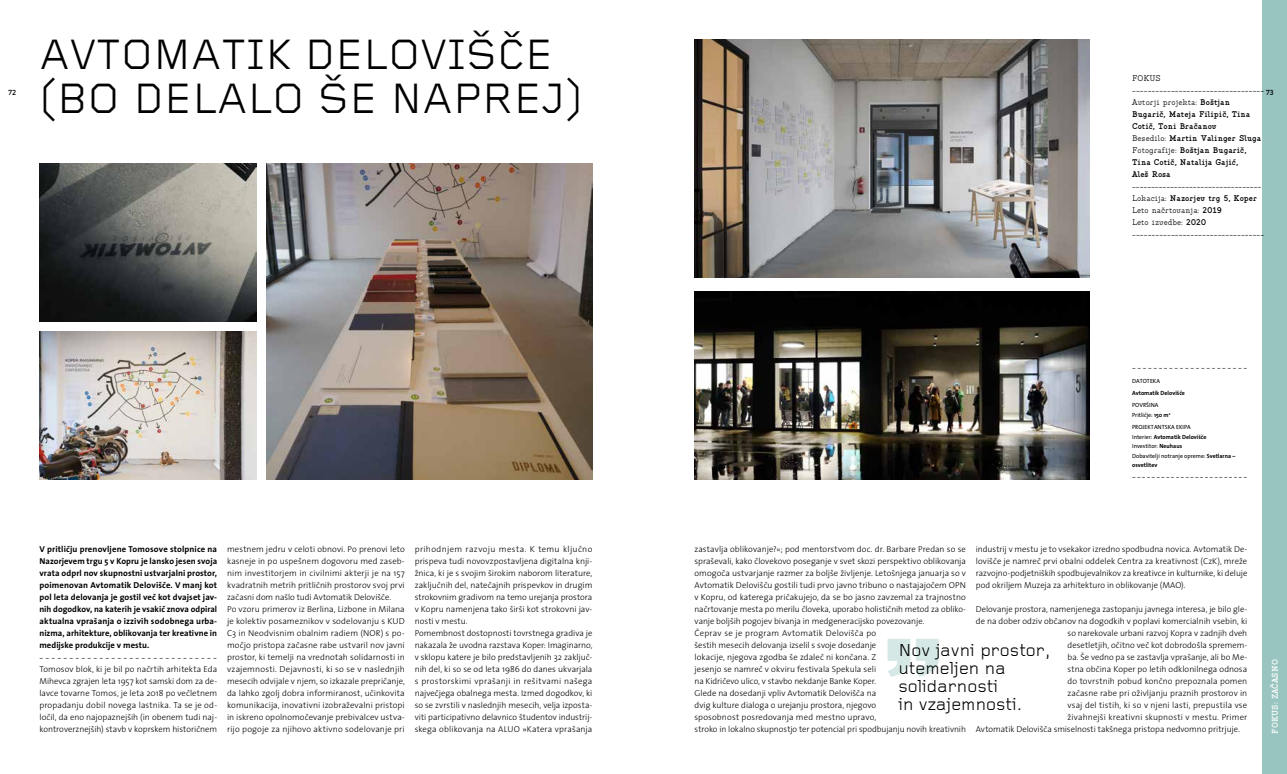
<style>
.page{position:relative;width:1287px;height:774px;background:#fff}
.page>*{position:absolute;margin:0;border:0;box-sizing:border-box;transform-origin:0 0}
.t1{font:44px/44px "Foundry Gridnik CE";color:#000}
.t2{font:18px/18px "Foundry Gridnik CE";color:#000}
.t3{font:9px/12px "Generell TWCE";color:#000}
.t4{font:700 9px/12px "Generell TWCE";color:#000}
.t5{font:700 9px "Generell TWCE";color:#fff}
.t6{font:300 8.6px/12px "Slo The Sans";letter-spacing:.005em;color:#000}
.t7{font:700 8.6px/12px "Slo The Sans";letter-spacing:.005em;color:#000;text-align:justify}
.t8{font:700 8px "Generell TWCE";color:#000}
.t9{font:6px/9.5px "Slo The Sans";color:#000}
.t10{font:700 6px "Slo The Sans";color:#000}
.s1{font-weight:400}
.s2{font-weight:700}
</style>
<div class="page">
<img style="left:40px;top:163px;width:217px;height:158px">
<img style="left:40px;top:331px;width:217px;height:148px">
<img style="left:267px;top:163px;width:325px;height:316px">
<img style="left:695px;top:291px;width:395px;height:188px">
<img style="left:694px;top:40px;width:396px;height:238px">
<div style="left:1262px;top:0;width:25px;height:774px;background:#99c5c0"></div>
<svg style="left:888px;top:639px;width:51px;height:38px"></svg>
<div style="left:1124px;top:66px;width:147px;height:179px;background:#fff"></div>
<h1 class="t1" style="left:39px;top:33px;width:545px">AVTOMATIK DELOVIŠČE (BO DELALO ŠE NAPREJ)</h1>
<p class="t4" style="left:1132px;top:72px;width:134px"><span class="s1">FOKUS ----------------------------------<br>Avtorji projekta:</span> Boštjan<br>Bugarič, Mateja Filipič, Tina<br>Cotič, Toni Bračanov<br><span class="s1">Besedilo:</span> Martin Valinger Sluga<br><span class="s1">Fotografije:</span> Boštjan Bugarič,<br>Tina Cotič, Natalija Gajić,<br>Aleš Rosa</p>
<p class="t3" style="left:1132px;top:180px;width:134px">----------------------------------<br>Lokacija: <span class="s2">Nazorjev trg 5, Koper<br></span>Leto načrtovanja: <span class="s2">2019<br></span>Leto izvedbe: <span class="s2">2020 </span>----------------------------------</p>
<p class="t8" style="left:9px;top:88px;width:9px">72</p>
<p class="t8" style="left:1266px;top:88px;width:9px">73</p>
<p class="t7" style="left:39px;top:543px;width:179px">V pritličju prenovljene Tomosove stolpnice na Nazorjevem trgu 5 v Kopru je lansko jesen svoja vrata odprl nov skupnostni ustvarjalni prostor, poimenovan Avtomatik Delovišče. V manj kot pol leta delovanja je gostil več kot dvajset jav&shy;nih dogodkov, na katerih je vsakič znova odpiral aktualna vprašanja o izzivih sodobnega urba&shy;nizma, arhitekture, oblikovanja ter kreativne in medijske produkcije v mestu.</p>
<p class="t3" style="left:39px;top:651px;width:179px">------------------------------</p>
<p class="t6" style="left:39px;top:663px;width:179px;text-align:justify">Tomosov blok, ki je bil po načrtih arhitekta Eda Mihevca zgrajen leta 1957 kot samski dom za de&shy;lavce tovarne Tomos, je leta 2018 po večletnem propadanju dobil novega lastnika. Ta se je od&shy;ločil, da eno najopaznejših (in obenem tudi naj&shy;kontroverznejših) stavb v koprskem historičnem</p>
<p class="t6" style="left:227px;top:543px;width:179px">mestnem jedru v celoti obnovi. Po prenovi leto kasneje in po uspešnem dogovoru med zaseb&shy;nim investitorjem in civilnimi akterji je na 157 kvadratnih metrih pritličnih prostorov svoj prvi začasni dom našlo tudi Avtomatik Delovišče.<br>Po vzoru primerov iz Berlina, Lizbone in Milana je kolektiv posameznikov v sodelovanju s KUD C3 in Neodvisnim obalnim radiem (NOR) s po&shy;močjo pristopa začasne rabe ustvaril nov javni prostor, ki temelji na vrednotah solidarnosti in vzajemnosti. Dejavnosti, ki so se v naslednjih mesecih odvijale v njem, so izkazale prepričanje, da lahko zgolj dobra informiranost, učinkovita komunikacija, inovativni izobraževalni pristopi in iskreno opolnomočevanje prebivalcev ustva&shy;rijo pogoje za njihovo aktivno sodelovanje pri</p>
<p class="t6" style="left:415px;top:543px;width:179px">prihodnjem razvoju mesta. K temu ključno prispeva tudi novovzpostavljena digitalna knji&shy;žnica, ki je s svojim širokim naborom literature, zaključnih del, natečajnih prispevkov in drugim strokovnim gradivom na temo urejanja prostora v Kopru namenjena tako širši kot strokovni jav&shy;nosti v mestu.<br>Pomembnost dostopnosti tovrstnega gradiva je nakazala že uvodna razstava Koper: Imaginarno, v sklopu katere je bilo predstavljenih 32 zaključ&shy;nih del, ki so se od leta 1986 do danes ukvarjala s prostorskimi vprašanji in rešitvami našega največjega obalnega mesta. Izmed dogodkov, ki so se zvrstili v naslednjih mesecih, velja izposta&shy;viti participativno delavnico študentov industrij&shy;skega oblikovanja na ALUO »Katera vprašanja</p>
<p class="t3" style="left:1132px;top:361px;width:117px">----------------------</p>
<p class="t9" style="left:1132px;top:376px;width:29px">DATOTEKA</p>
<p class="t10" style="left:1132px;top:389px;width:54px">Avtomatik Delovišče</p>
<p class="t9" style="left:1132px;top:401px;width:40px">POVRŠINA<br>Pritličje: <span class="s2">150 m</span><sup>2</sup></p>
<p class="t9" style="left:1132px;top:422px;width:105px">PROJEKTANTSKA EKIPA<br>Interier: <span class="s2">Avtomatik Delovišče<br></span>Investitor: <span class="s2">Neuhaus<br></span>Dobavitelji notranje opreme: <span class="s2">Svetlarna – osvetlitev</span></p>
<p class="t3" style="left:1132px;top:470px;width:116px">------------------------</p>
<p class="t6" style="left:694px;top:543px;width:273px">zastavlja oblikovanje?«; pod mentorstvom doc. dr. Barbare Predan so se spraševali, kako človekovo poseganje v svet skozi perspektivo oblikovanja omogoča ustvarjanje razmer za boljše življenje. Letošnjega januarja so v Avtomatik Delovišču gostili tudi prvo javno tribuno o nastajajočem OPN v Kopru, od katerega pričakujejo, da se bo jasno zavzemal za trajnostno načrtovanje mesta po merilu človeka, uporabo holističnih metod za obliko&shy;vanje boljših pogojev bivanja in medgeneracijsko povezovanje.<br>Čeprav se je program Avtomatik Delovišča po<br>šestih mesecih delovanja izselil s svoje dosedanje<br>lokacije, njegova zgodba še zdaleč ni končana. Z<br>jesenjo se namreč v okviru festivala Spekula seli<br>na Kidričevo ulico, v stavbo nekdanje Banke Koper.<br>Glede na dosedanji vpliv Avtomatik Delovišča na<br>dvig kulture dialoga o urejanju prostora, njegovo<br>sposobnost posredovanja med mestno upravo,<br>stroko in lokalno skupnostjo ter potencial pri spodbujanju novih kreativnih</p>
<p class="t6" style="left:976px;top:543px;width:273px;text-align:justify">industrij v mestu je to vsekakor izredno spodbudna novica. Avtomatik De&shy;lovišče je namreč prvi obalni oddelek Centra za kreativnost (CzK), mreže razvojno-podjetniških spodbujevalnikov za kreativce in kulturnike, ki deluje pod okriljem Muzeja za arhitekturo in oblikovanje (MAO).</p>
<p class="t6" style="left:976px;top:603px;width:273px">Delovanje prostora, namenjenega zastopanju javnega interesa, je bilo gle-</p>
<p class="t6" style="left:976px;top:615px;width:273px">de na dober odziv občanov na dogodkih v poplavi komercialnih vsebin, ki</p>
<p class="t6" style="left:1068px;top:627px;width:181px">so narekovale urbani razvoj Kopra v zadnjih dveh</p>
<p class="t6" style="left:1068px;top:639px;width:181px">desetletjih, očitno več kot dobrodošla spremem-</p>
<p class="t6" style="left:1068px;top:651px;width:181px">ba. Še vedno pa se zastavlja vprašanje, ali bo Me-</p>
<p class="t6" style="left:1068px;top:663px;width:181px">stna občina Koper po letih odklonilnega odnosa</p>
<p class="t6" style="left:1068px;top:675px;width:181px">do tovrstnih pobud končno prepoznala pomen</p>
<p class="t6" style="left:1068px;top:687px;width:181px">začasne rabe pri oživljanju praznih prostorov in</p>
<p class="t6" style="left:1068px;top:699px;width:181px">vsaj del tistih, ki so v njeni lasti, prepustila vse</p>
<p class="t6" style="left:1068px;top:711px;width:181px">živahnejši kreativni skupnosti v mestu. Primer</p>
<p class="t6" style="left:976px;top:723px;width:265px">Avtomatik Delovišča smiselnosti takšnega pristopa nedvomno pritrjuje.</p>
<h2 class="t2" style="left:898px;top:641px;width:154px">Nov javni prostor, utemeljen na solidarnosti<br>in vzajemnosti.</h2>
<p class="t5" style="left:1270px;top:733px;width:76px;rotate:-90deg">FOKUS: ZAČASNO</p>
</div>
